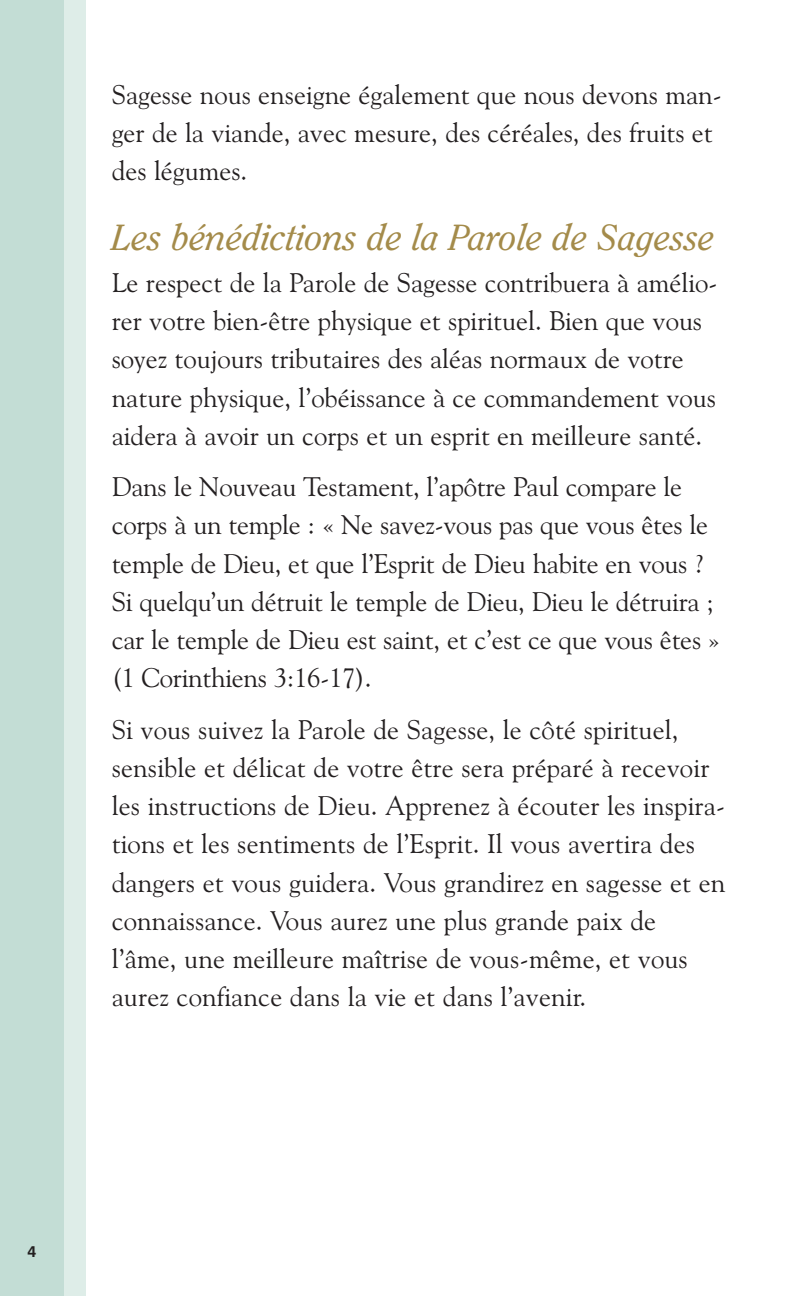
<style>
.page{position:relative;width:810px;height:1296px;background:#fff}
.page>*{position:absolute;margin:0;border:0;box-sizing:border-box;transform-origin:0 0}
.t1{font:italic 36px "Clearface IT Cby BT";color:#a48b4a}
.t2{font:27px/38.2px "Goudy Old Style BT";color:#231f20}
.t3{font:700 15.75px "Swiss 721 BT";color:#231f20}
</style>
<div class="page">
<svg style="left:0;top:0;width:86px;height:1296px;background:#c9e1d9"></svg>
<p class="t2" style="left:112px;top:77px;width:612px">Sagesse nous enseigne également que nous devons man&shy;ger de la viande, avec mesure, des céréales, des fruits et des légumes.</p>
<h1 class="t1" style="left:112px;top:222px;width:604px">Les bénédictions de la Parole de Sagesse</h1>
<p class="t2" style="left:112px;top:265px;width:607px">Le respect de la Parole de Sagesse contribuera à amélio&shy;rer votre bien-être physique et spirituel. Bien que vous soyez toujours tributaires des aléas normaux de votre nature physique, l’obéissance à ce commandement vous aidera à avoir un corps et un esprit en meilleure santé.</p>
<p class="t2" style="left:112px;top:469px;width:610px">Dans le Nouveau Testament, l’apôtre Paul compare le corps à un temple : « Ne savez-vous pas que vous êtes le temple de Dieu, et que l’Esprit de Dieu habite en vous ?<br>Si quelqu’un détruit le temple de Dieu, Dieu le détruira ; car le temple de Dieu est saint, et c’est ce que vous êtes » (1 Corinthiens 3:16-17).</p>
<p class="t2" style="left:112px;top:712px;width:615px">Si vous suivez la Parole de Sagesse, le côté spirituel, sensible et délicat de votre être sera préparé à recevoir les instructions de Dieu. Apprenez à écouter les inspira&shy;tions et les sentiments de l’Esprit. Il vous avertira des dangers et vous guidera. Vous grandirez en sagesse et en connaissance. Vous aurez une plus grande paix de l’âme, une meilleure maîtrise de vous-même, et vous aurez confiance dans la vie et dans l’avenir.</p>
<p class="t3" style="left:28px;top:1242px;width:10px">4</p>
</div>
